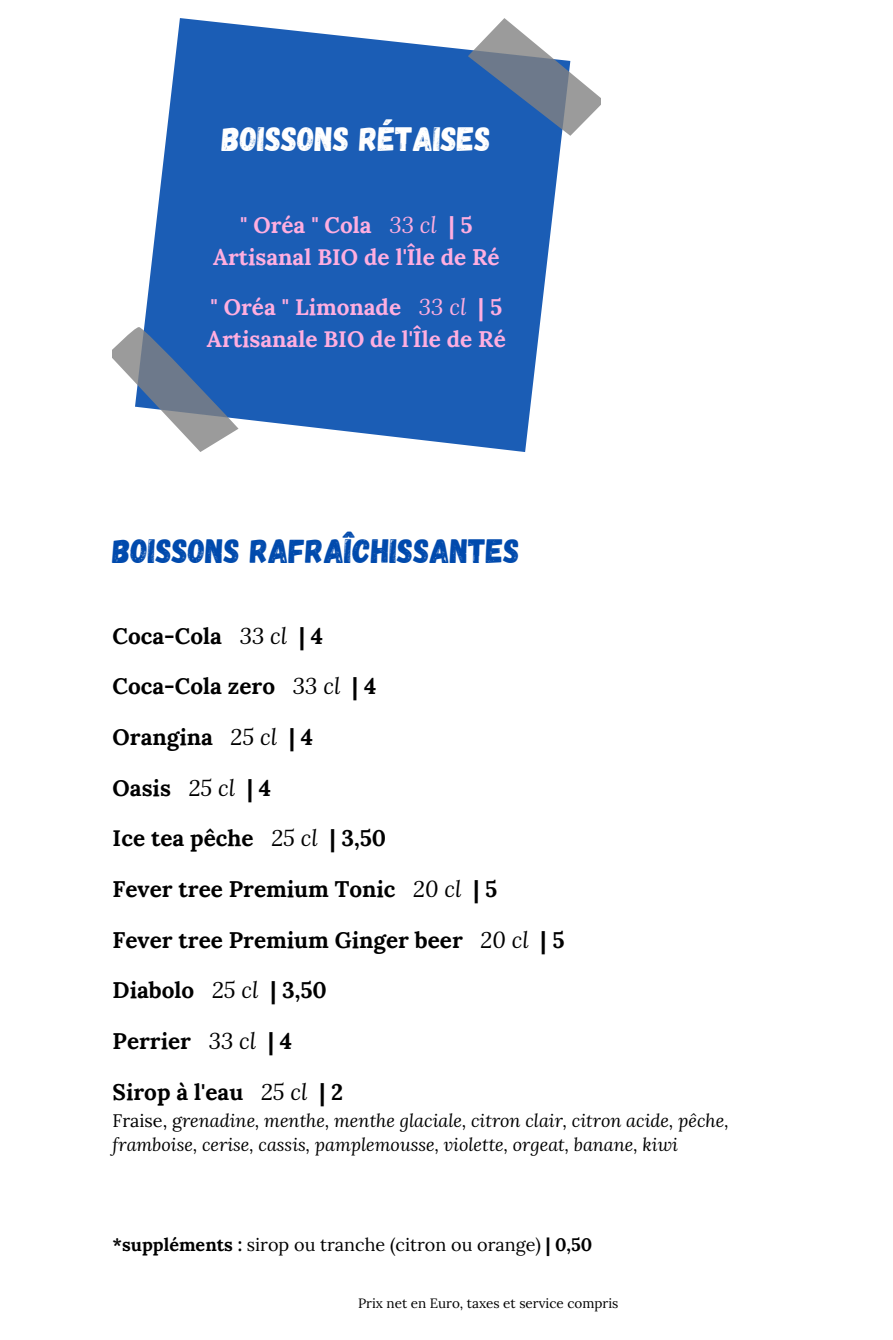
<style>
.page{position:relative;width:893px;height:1340px;background:#fff}
.page>*{position:absolute;margin:0;border:0;box-sizing:border-box;transform-origin:0 0}
.t1{font:33.75px "Gagalin";color:#004aad}
.t2{font:33.75px "Gagalin";color:#fff}
.t3{font:700 22.5px "Lora";color:#000}
.t4{font:700 22.5px/31.5px "Lora";color:#ffaee0;text-align:center}
.t5{font:italic 18px/24.8px "Lora";color:#000}
.t6{font:18px "Lora";color:#000}
.t7{font:13.5px "Lora";color:#000}
.s1{font-weight:400;font-style:italic}
.s2{font-style:normal}
.s3{font-weight:700}
</style>
<div class="page">
<svg style="left:113px;top:18px;width:488px;height:434px"></svg>
<h1 class="t2" style="left:222px;top:117px;width:270px">BOISSONS RÉTAISES</h1>
<p class="t4" style="left:213px;top:209px;width:288px">" Oréa " Cola <span class="s1">33 cl</span> | 5<br>Artisanal BIO de l'Île de Ré</p>
<p class="t4" style="left:207px;top:291px;width:300px;text-align:left">" Oréa " Limonade <span class="s1">33 cl</span> | 5<br>Artisanale BIO de l'Île de Ré</p>
<h1 class="t1" style="left:113px;top:529px;width:409px">BOISSONS RAFRAÎCHISSANTES</h1>
<p class="t3" style="left:113px;top:621px;width:212px">Coca-Cola <span class="s1">33 cl</span> | 4</p>
<p class="t3" style="left:113px;top:672px;width:265px">Coca-Cola zero <span class="s1">33 cl</span> | 4</p>
<p class="t3" style="left:113px;top:722px;width:202px">Orangina <span class="s1">25 cl</span> | 4</p>
<p class="t3" style="left:113px;top:773px;width:160px">Oasis <span class="s1">25 cl</span> | 4</p>
<p class="t3" style="left:113px;top:824px;width:275px">Ice tea pêche <span class="s1">25 cl</span> | 3,50</p>
<p class="t3" style="left:113px;top:874px;width:386px">Fever tree Premium Tonic <span class="s1">20 cl</span> | 5</p>
<p class="t3" style="left:113px;top:925px;width:453px">Fever tree Premium Ginger beer <span class="s1">20 cl</span> | 5</p>
<p class="t3" style="left:113px;top:976px;width:216px">Diabolo <span class="s1">25 cl</span> | 3,50</p>
<p class="t3" style="left:113px;top:1026px;width:181px">Perrier <span class="s1">33 cl</span> | 4</p>
<p class="t3" style="left:113px;top:1077px;width:232px">Sirop à l'eau <span class="s1">25 cl</span> | 2</p>
<p class="t5" style="left:113px;top:1107px;width:617px"><span class="s2">Fraise, g</span>renadine, menthe, menthe glaciale, citron clair, citron acide, pêche, framboise, cerise, cassis, pamplemousse, violette, orgeat, banane, kiwi</p>
<p class="t6" style="left:113px;top:1232px;width:481px"><span class="s3">*suppléments :</span> sirop ou tranche (citron ou orange) <span class="s3">| 0,50</span></p>
<p class="t7" style="left:358px;top:1294px;width:262px">Prix net en Euro, taxes et service compris</p>
</div>
